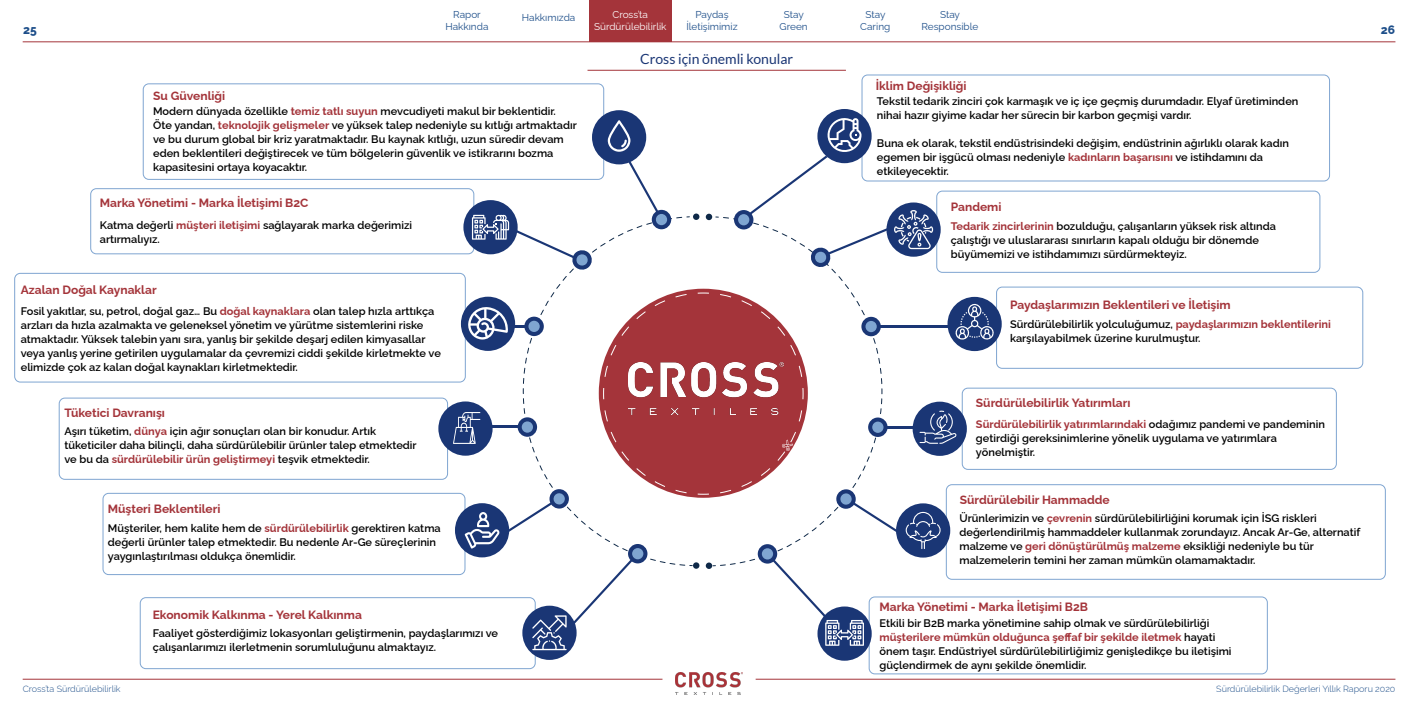
<style>
.page{position:relative;width:1418px;height:709px;background:#fff}
.page>*{position:absolute;margin:0;border:0;box-sizing:border-box;transform-origin:0 0}
.t1{font:14px "Lato";color:#1a3675}
.t2{font:700 12px "Raleway";color:#a4343a}
.t3{font:800 12px "Raleway";color:#1d4e89}
.t4{font:600 11px/14px "Raleway";color:#000}
.t5{font:10px/12px "Raleway";color:#1d4e89;text-align:center}
.t6{font:10px/12px "Raleway";color:#fff;text-align:center}
.t7{font:300 9px "Raleway";color:#1d4e89}
.s1{font-weight:700;color:#a4343a}
</style>
<div class="page">
<div style="left:90px;top:188px;width:384px;height:66px;border:1px solid #7fa5d1;border-radius:6px"></div>
<div style="left:936px;top:191px;width:384px;height:82px;border:1px solid #7fa5d1;border-radius:6px"></div>
<div style="left:996px;top:286px;width:367px;height:83px;border:1px solid #7fa5d1;border-radius:6px"></div>
<div style="left:961px;top:387px;width:375px;height:83px;border:1px solid #7fa5d1;border-radius:6px"></div>
<div style="left:945px;top:484px;width:440px;height:96px;border:1px solid #7fa5d1;border-radius:6px"></div>
<div style="left:140px;top:597px;width:395px;height:72px;border:1px solid #7fa5d1;border-radius:6px"></div>
<div style="left:14px;top:273px;width:452px;height:109px;border:1px solid #7fa5d1;border-radius:6px"></div>
<div style="left:59px;top:397px;width:389px;height:83px;border:1px solid #7fa5d1;border-radius:6px"></div>
<div style="left:102px;top:493px;width:363px;height:82px;border:1px solid #7fa5d1;border-radius:6px"></div>
<div style="left:868px;top:596px;width:399px;height:78px;border:1px solid #7fa5d1;border-radius:6px"></div>
<div style="left:861px;top:74px;width:468px;height:107px;border:1px solid #7fa5d1;border-radius:6px"></div>
<hr style="left:23px;top:678px;width:639px;height:1px;background:#a4343a">
<hr style="left:755px;top:678px;width:640px;height:1px;background:#a4343a">
<img style="left:676px;top:672px;width:66px;height:22px">
<hr style="left:23px;top:41px;width:1372px;height:1px;background:#a4343a">
<div style="left:912px;top:401px;width:54px;height:55px;background:#1a3675;border-radius:50%"></div>
<hr style="left:868px;top:325px;width:80px;height:2px;background:#1a3675">
<div style="left:947px;top:297px;width:54px;height:54px;background:#1a3675;border-radius:50%"></div>
<div style="left:886px;top:202px;width:54px;height:55px;background:#1a3675;border-radius:50%"></div>
<svg style="left:522px;top:605px;width:54px;height:55px"></svg>
<svg style="left:463px;top:200px;width:54px;height:54px"></svg>
<div style="left:438px;top:401px;width:54px;height:54px;background:#1a3675;border-radius:50%"></div>
<div style="left:461px;top:297px;width:54px;height:54px;background:#1a3675;border-radius:50%"></div>
<div style="left:817px;top:606px;width:54px;height:54px;background:#1a3675;border-radius:50%"></div>
<div style="left:143px;top:83px;width:461px;height:97px;border:1px solid #7fa5d1;border-radius:6px"></div>
<svg style="left:954px;top:303px;width:40px;height:37px"></svg>
<svg style="left:467px;top:111px;width:466px;height:276px"></svg>
<svg style="left:603px;top:292px;width:200px;height:105px"></svg>
<svg style="left:453px;top:397px;width:503px;height:253px"></svg>
<hr style="left:587px;top:70px;width:259px;height:1px;background:#a4343a">
<div style="left:589px;top:0;width:82px;height:41px;background:#a4343a"></div>
<p class="t5" style="left:445px;top:8px;width:45px">Rapor<br>Hakkında</p>
<p class="t5" style="left:522px;top:11px;width:55px">Hakkımızda</p>
<p class="t6" style="left:594px;top:8px;width:74px">Cross’ta<br>Sürdürülebilirlik</p>
<p class="t5" style="left:686px;top:8px;width:53px">Paydaş<br>İletişimimiz</p>
<p class="t5" style="left:779px;top:8px;width:30px">Stay<br>Green</p>
<p class="t5" style="left:860px;top:8px;width:32px">Stay<br>Caring</p>
<p class="t5" style="left:921px;top:8px;width:58px">Stay<br>Responsible</p>
<p class="t3" style="left:23px;top:20px;width:15px">25</p>
<p class="t3" style="left:1380px;top:20px;width:16px">26</p>
<p class="t2" style="left:153px;top:87px;width:74px">Su Güvenliği</p>
<p class="t4" style="left:153px;top:103px;width:425px">Modern dünyada özellikle <span class="s1">temiz tatlı suyun</span> mevcudiyeti makul bir beklentidir.<br>Öte yandan, <span class="s1">teknolojik gelişmeler</span> ve yüksek talep nedeniyle su kıtlığı artmaktadır ve bu durum global bir kriz yaratmaktadır. Bu kaynak kıtlığı, uzun süredir devam eden beklentileri değiştirecek ve tüm bölgelerin güvenlik ve istikrarını bozma kapasitesini ortaya koyacaktır.</p>
<p class="t1" style="left:640px;top:52px;width:154px">Cross için önemli konular</p>
<p class="t2" style="left:875px;top:76px;width:92px">İklim Değişikliği</p>
<p class="t4" style="left:877px;top:93px;width:423px">Tekstil tedarik zinciri çok karmaşık ve iç içe geçmiş durumdadır. Elyaf üretiminden nihai hazır giyime kadar her sürecin bir karbon geçmişi vardır.</p>
<p class="t4" style="left:877px;top:135px;width:413px">Buna ek olarak, tekstil endüstrisindeki değişim, endüstrinin ağırlıklı olarak kadın egemen bir işgücü olması nedeniyle <span class="s1">kadınların başarısını</span> ve istihdamını da etkileyecektir.</p>
<p class="t2" style="left:100px;top:193px;width:210px">Marka Yönetimi - Marka İletişimi B2C</p>
<p class="t2" style="left:950px;top:197px;width:52px">Pandemi</p>
<p class="t4" style="left:100px;top:216px;width:314px">Katma değerli <span class="s1">müşteri iletişimi</span> sağlayarak marka değerimizi artırmalıyız.</p>
<p class="t4" style="left:950px;top:217px;width:327px"><span class="s1">Tedarik zincirlerinin</span> bozulduğu, çalışanların yüksek risk altında çalıştığı ve uluslararası sınırların kapalı olduğu bir dönemde büyümemizi ve istihdamımızı sürdürmekteyiz.</p>
<p class="t2" style="left:21px;top:280px;width:137px">Azalan Doğal Kaynaklar</p>
<p class="t4" style="left:21px;top:303px;width:421px">Fosil yakıtlar, su, petrol, doğal gaz… Bu <span class="s1">doğal kaynaklara</span> olan talep hızla arttıkça arzları da hızla azalmakta ve geleneksel yönetim ve yürütme sistemlerini riske atmaktadır. Yüksek talebin yanı sıra, yanlış bir şekilde deşarj edilen kimyasallar veya yanlış yerine getirilen uygulamalar da çevremizi ciddi şekilde kirletmekte ve elimizde çok az kalan doğal kaynakları kirletmektedir.</p>
<p class="t2" style="left:64px;top:403px;width:102px">Tüketici Davranışı</p>
<p class="t4" style="left:64px;top:422px;width:354px">Aşırı tüketim, <span class="s1">dünya</span> için ağır sonuçları olan bir konudur. Artık tüketiciler daha bilinçli, daha sürdürülebilir ürünler talep etmektedir ve bu da <span class="s1">sürdürülebilir ürün geliştirmeyi</span> teşvik etmektedir.</p>
<p class="t2" style="left:108px;top:499px;width:114px">Müşteri Beklentileri</p>
<p class="t4" style="left:108px;top:519px;width:334px">Müşteriler, hem kalite hem de <span class="s1">sürdürülebilirlik</span> gerektiren katma değerli ürünler talep etmektedir. Bu nedenle Ar-Ge süreçlerinin yaygınlaştırılması oldukça önemlidir.</p>
<p class="t2" style="left:153px;top:605px;width:211px">Ekonomik Kalkınma - Yerel Kalkınma</p>
<p class="t7" style="left:23px;top:681px;width:99px">Cross’ta Sürdürülebilirlik</p>
<p class="t4" style="left:153px;top:624px;width:347px">Faaliyet gösterdiğimiz lokasyonları geliştirmenin, paydaşlarımızı ve çalışanlarımızı ilerletmenin sorumluluğunu almaktayız.</p>
<p class="t2" style="left:1010px;top:295px;width:222px">Paydaşlarımızın Beklentileri ve İletişim</p>
<p class="t4" style="left:1010px;top:316px;width:322px">Sürdürülebilirlik yolculuğumuz, <span class="s1">paydaşlarımızın beklentilerini </span>karşılayabilmek üzerine kurulmuştur.</p>
<p class="t2" style="left:976px;top:393px;width:156px">Sürdürülebilirlik Yatırımları</p>
<p class="t4" style="left:976px;top:416px;width:350px"><span class="s1">Sürdürülebilirlik yatırımlarındaki</span> odağımız pandemi ve pandeminin getirdiği gereksinimlerine yönelik uygulama ve yatırımlara yönelmiştir.</p>
<p class="t2" style="left:959px;top:490px;width:151px">Sürdürülebilir Hammadde</p>
<p class="t4" style="left:959px;top:509px;width:402px">Ürünlerimizin ve <span class="s1">çevrenin</span> sürdürülebilirliğini korumak için İSG riskleri değerlendirilmiş hammaddeler kullanmak zorundayız. Ancak Ar-Ge, alternatif malzeme ve <span class="s1">geri dönüştürülmüş malzeme</span> eksikliği nedeniyle bu tür malzemelerin temini her zaman mümkün olamamaktadır.</p>
<p class="t2" style="left:879px;top:597px;width:210px">Marka Yönetimi - Marka İletişimi B2B</p>
<p class="t4" style="left:879px;top:615px;width:353px">Etkili bir B2B marka yönetimine sahip olmak ve sürdürülebilirliği <span class="s1">müşterilere mümkün olduğunca şeffaf bir şekilde iletmek</span> hayati önem taşır. Endüstriyel sürdürülebilirliğimiz genişledikçe bu iletişimi güçlendirmek de aynı şekilde önemlidir.</p>
<p class="t7" style="left:1216px;top:681px;width:181px">Sürdürülebilirlik Değerleri Yıllık Raporu 2020</p>
</div>
